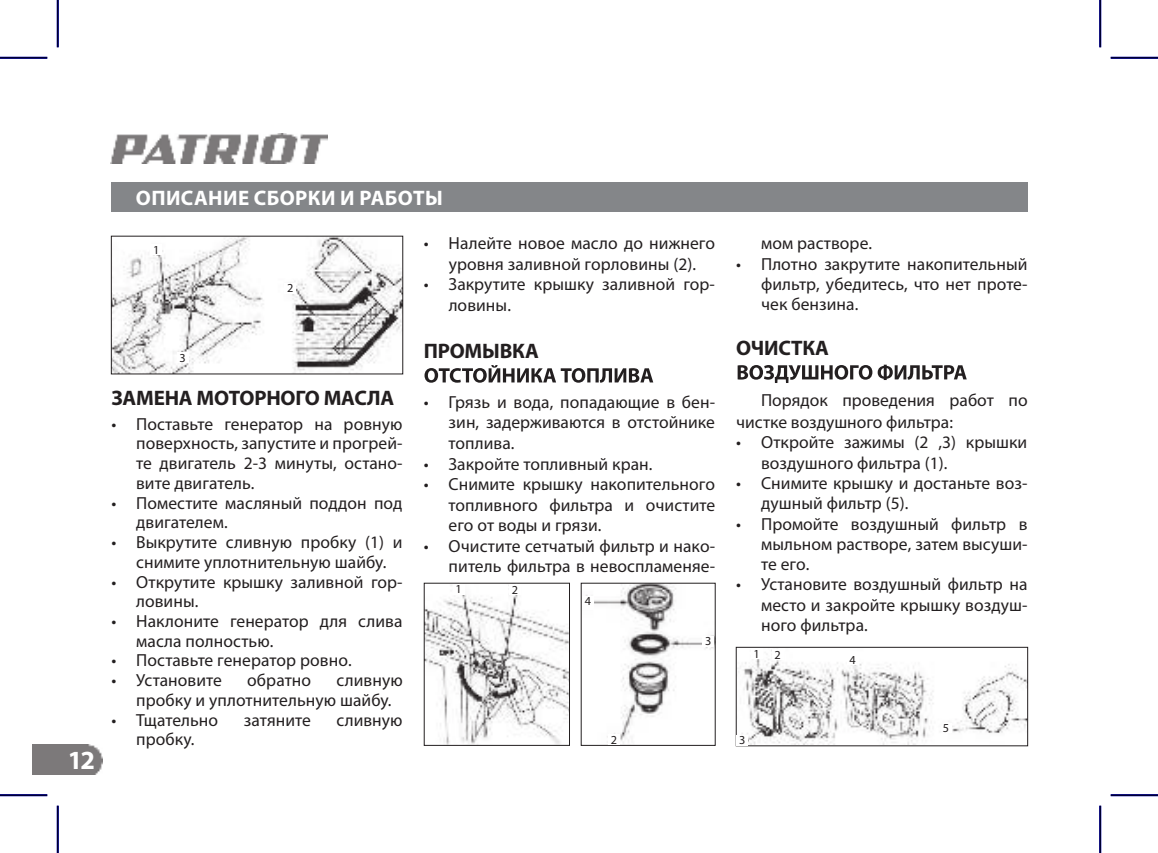
<style>
.page{position:relative;width:1158px;height:853px;background:#fff}
.page>*{position:absolute;margin:0;border:0;box-sizing:border-box;transform-origin:0 0}
.t1{font:700 26.25px "Myriad Pro";color:#fff}
.t2{font:700 21px "Myriad Pro";letter-spacing:-.01em;color:#231f20}
.t3{font:700 21px "Myriad Pro";letter-spacing:.02em;color:#fff}
.t4{font:17.5px/19.8px "Myriad Pro";letter-spacing:.005em;color:#231f20}
.t5{font:12.25px "Myriad Pro";color:#231f20}
</style>
<div class="page">
<img style="left:111px;top:134px;width:217px;height:29px">
<div style="left:33px;top:744px;width:69px;height:29px;background:#7c797a"></div>
<div style="left:111px;top:182px;width:916px;height:30px;background:#848689"></div>
<svg style="left:424px;top:365px;width:229px;height:17px"></svg>
<svg style="left:737px;top:364px;width:229px;height:19px"></svg>
<img style="left:113px;top:237px;width:288px;height:135px">
<div style="left:111px;top:235px;width:292px;height:139px;border:1px solid #231f20"></div>
<img style="left:426px;top:585px;width:142px;height:158px">
<div style="left:424px;top:582px;width:146px;height:163px;border:1px solid #231f20"></div>
<img style="left:586px;top:584px;width:127px;height:159px">
<img style="left:738px;top:654px;width:287px;height:90px">
<div style="left:735px;top:646px;width:292px;height:100px;border:1px solid #231f20"></div>
<div style="left:942px;top:722px;width:9px;height:10px;background:#fff"></div>
<div style="left:846px;top:654px;width:12px;height:10px;background:#fff"></div>
<div style="left:582px;top:595px;width:11px;height:14px;background:#fff"></div>
<div style="left:771px;top:649px;width:12px;height:10px;background:#fff"></div>
<div style="left:608px;top:734px;width:11px;height:10px;background:#fff"></div>
<div style="left:509px;top:584px;width:11px;height:10px;background:#fff"></div>
<div style="left:751px;top:648px;width:11px;height:10px;background:#fff"></div>
<div style="left:453px;top:583px;width:11px;height:11px;background:#fff"></div>
<div style="left:151px;top:244px;width:11px;height:11px;background:#fff"></div>
<div style="left:177px;top:352px;width:11px;height:10px;background:#fff"></div>
<div style="left:284px;top:283px;width:12px;height:10px;background:#fff"></div>
<div style="left:736px;top:734px;width:12px;height:11px;background:#fff"></div>
<div style="left:702px;top:635px;width:11px;height:11px;background:#fff"></div>
<hr style="left:0;top:57px;width:47px;height:2px;background:#0000ac">
<hr style="left:1110px;top:57px;width:47px;height:2px;background:#0000ac">
<hr style="left:0;top:793px;width:47px;height:2px;background:#0000ac">
<hr style="left:1110px;top:793px;width:47px;height:2px;background:#0000ac">
<hr style="left:57px;top:0;width:2px;height:47px;background:#0000ac">
<hr style="left:57px;top:805px;width:2px;height:47px;background:#0000ac">
<hr style="left:1098px;top:0;width:3px;height:47px;background:#0000ac">
<hr style="left:1098px;top:805px;width:3px;height:47px;background:#0000ac">
<hr style="left:0;top:57px;width:47px;height:1px;background:#000">
<hr style="left:1110px;top:57px;width:47px;height:1px;background:#000">
<hr style="left:0;top:794px;width:47px;height:1px;background:#000">
<hr style="left:1110px;top:794px;width:47px;height:1px;background:#000">
<hr style="left:57px;top:0;width:1px;height:47px;background:#000">
<hr style="left:57px;top:805px;width:1px;height:47px;background:#000">
<hr style="left:1099px;top:0;width:1px;height:47px;background:#000">
<hr style="left:1099px;top:805px;width:1px;height:47px;background:#000">
<h1 class="t1" style="left:68px;top:747px;width:29px">12</h1>
<p class="t3" style="left:136px;top:187px;width:308px">ОПИСАНИЕ СБОРКИ И РАБОТЫ</p>
<p class="t5" style="left:153px;top:244px;width:8px">1</p>
<p class="t5" style="left:179px;top:351px;width:8px">3</p>
<p class="t5" style="left:287px;top:282px;width:8px">2</p>
<p class="t2" style="left:111px;top:387px;width:284px">ЗАМЕНА МОТОРНОГО МАСЛА</p>
<p class="t4" style="left:136px;top:413px;width:268px;text-align:justify;text-indent:-25px">• Поставьте генератор на ровную поверхность, запустите и прогрей&shy;те двигатель 2-3 минуты, остано&shy;вите двигатель.</p>
<p class="t4" style="left:136px;top:492px;width:268px;text-indent:-25px">• Поместите масляный поддон под двигателем.</p>
<p class="t4" style="left:111px;top:532px;width:293px;text-align:center">• Выкрутите сливную пробку (1) и снимите уплотнительную шайбу.</p>
<p class="t4" style="left:136px;top:571px;width:268px;text-indent:-25px">• Открутите крышку заливной гор&shy;ловины.</p>
<p class="t4" style="left:136px;top:610px;width:268px;text-indent:-25px">• Наклоните генератор для слива масла полностью.</p>
<p class="t4" style="left:111px;top:650px;width:242px">• Поставьте генератор ровно.</p>
<p class="t4" style="left:111px;top:669px;width:112px">• Установите</p>
<p class="t4" style="left:247px;top:670px;width:65px">обратно</p>
<p class="t4" style="left:136px;top:670px;width:268px;text-indent:200px">сливную пробку и уплотнительную шайбу.</p>
<p class="t4" style="left:111px;top:709px;width:108px">• Тщательно</p>
<p class="t4" style="left:244px;top:710px;width:69px">затяните</p>
<p class="t4" style="left:336px;top:710px;width:68px">сливную</p>
<p class="t4" style="left:136px;top:730px;width:60px">пробку.</p>
<p class="t4" style="left:424px;top:233px;width:292px;line-height:20.5px;text-align:center">• Налейте новое масло до нижнего уровня заливной горловины (2).</p>
<p class="t4" style="left:448px;top:274px;width:268px;line-height:20.5px;text-indent:-25px">• Закрутите крышку заливной гор&shy;ловины.</p>
<p class="t2" style="left:424px;top:340px;width:116px">ПРОМЫВКА</p>
<p class="t4" style="left:448px;top:391px;width:268px;line-height:20.5px;text-align:justify;text-indent:-25px">• Грязь и вода, попадающие в бен&shy;зин, задерживаются в отстойнике топлива.</p>
<p class="t4" style="left:424px;top:453px;width:230px">• Закройте топливный кран.</p>
<p class="t4" style="left:448px;top:473px;width:268px;line-height:20.5px;text-align:justify;text-indent:-25px">• Снимите крышку накопительного топливного фильтра и очистите его от воды и грязи.</p>
<p class="t4" style="left:424px;top:535px;width:293px;line-height:20.5px;text-align:right">• Очистите сетчатый фильтр и нако&shy;питель фильтра в невоспламеняе-</p>
<p class="t5" style="left:455px;top:583px;width:8px">1</p>
<p class="t5" style="left:511px;top:583px;width:8px">2</p>
<p class="t5" style="left:584px;top:595px;width:8px">4</p>
<p class="t5" style="left:610px;top:733px;width:8px">2</p>
<p class="t5" style="left:705px;top:635px;width:8px">3</p>
<p class="t4" style="left:761px;top:234px;width:112px">мом растворе.</p>
<p class="t4" style="left:761px;top:253px;width:268px;line-height:20.3px;text-align:justify;text-indent:-25px">• Плотно закрутите накопительный фильтр, убедитесь, что нет проте&shy;чек бензина.</p>
<p class="t2" style="left:736px;top:337px;width:94px">ОЧИСТКА</p>
<p class="t4" style="left:736px;top:390px;width:293px;line-height:21.9px;text-indent:25px">Порядок проведения работ по чистке воздушного фильтра:</p>
<p class="t4" style="left:761px;top:432px;width:268px;line-height:20.3px;text-indent:-25px">• Откройте зажимы (2 ,3) крышки воздушного фильтра (1).</p>
<p class="t4" style="left:761px;top:472px;width:268px;line-height:20.3px;text-indent:-25px">• Снимите крышку и достаньте воз&shy;душный фильтр (5).</p>
<p class="t4" style="left:761px;top:513px;width:268px;line-height:20.3px;text-align:justify;text-indent:-25px">• Промойте воздушный фильтр в мыльном растворе, затем высуши&shy;те его.</p>
<p class="t4" style="left:761px;top:574px;width:268px;line-height:20.3px;text-align:justify;text-indent:-25px">• Установите воздушный фильтр на место и закройте крышку воздуш&shy;ного фильтра.</p>
<p class="t5" style="left:753px;top:647px;width:8px">1</p>
<p class="t5" style="left:774px;top:648px;width:8px">2</p>
<p class="t5" style="left:739px;top:734px;width:8px">3</p>
<p class="t5" style="left:849px;top:653px;width:8px">4</p>
<p class="t5" style="left:942px;top:722px;width:8px">5</p>
</div>
